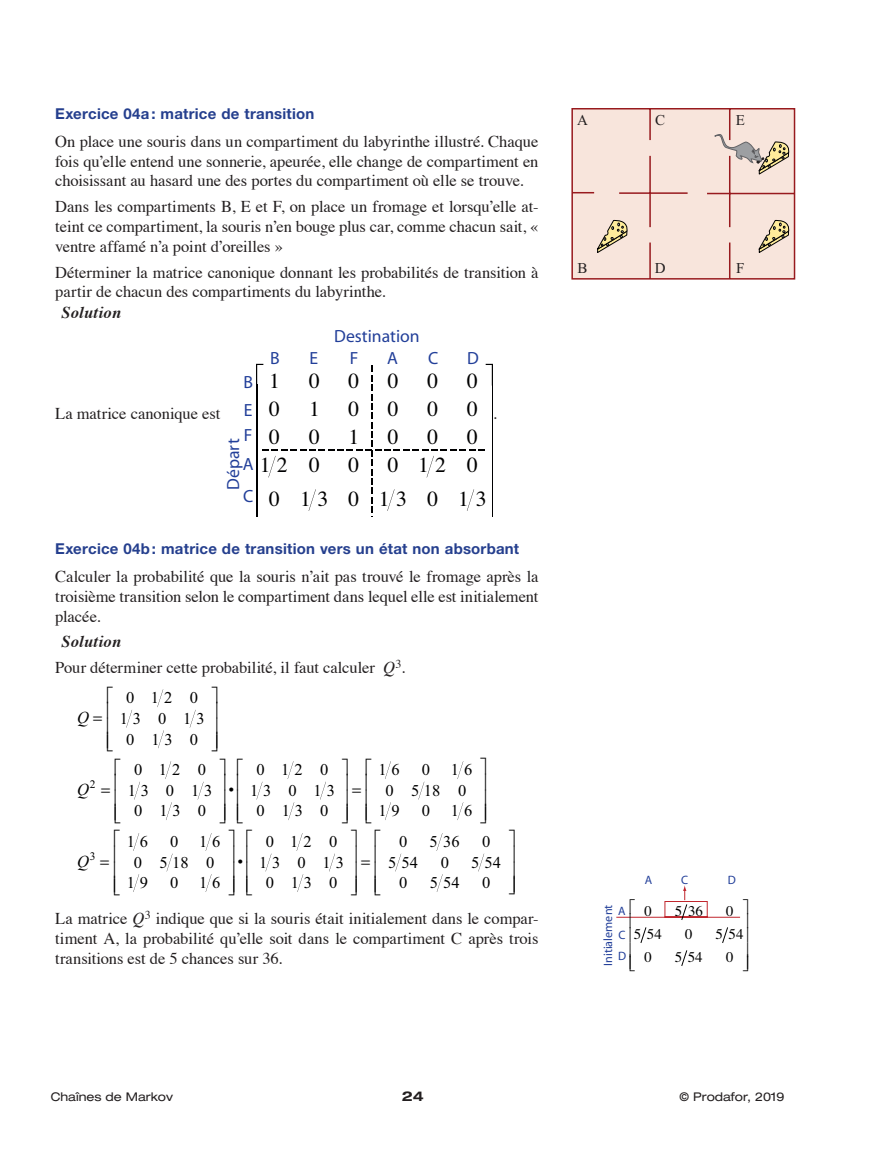
<style>
.page{position:relative;width:891px;height:1161px;background:#fff}
.page>*{position:absolute;margin:0;border:0;box-sizing:border-box;transform-origin:0 0}
.t1{font:21.6px/33.5px "Times";letter-spacing:.905em;color:#000001}
.t2{font:17.7px "Myriad";color:#223f99}
._04_02-Texte_Normal{font:16.5px/19.8px "Times";letter-spacing:-.005em;color:#231f20;text-align:justify}
.t3{font:16.5px/20.5px "Times New Roman";letter-spacing:.65em;color:#000;text-align:center}
.t4{font:16.5px "Times New Roman";letter-spacing:.3em;color:#000}
._04_02-Texte_Normal-2{font:italic 700 16.5px "Times";letter-spacing:.01em;color:#231f20}
.t5{font:italic 16.5px "Times New Roman";color:#000}
._01_04_Titre_4{font:700 15px "Helvetica Neue LT Std";letter-spacing:.015em;color:#253f8e}
.t6{font:15px "Times New Roman";color:#231f20}
.t7{font:14.85px "Times";color:#000}
.t8{font:700 expanded 13.5px "Helvetica Neue LT Std";color:#231f20}
.t9{font:12.15px "Myriad";color:#223f99}
.t10{font:expanded 12px "Helvetica Neue LT Std";color:#231f20}
.t11{font:11.55px "Times New Roman";color:#000}
.s1{font-style:italic}
</style>
<div class="page">
<svg style="left:256px;top:364px;width:237px;height:153px"></svg>
<svg style="left:157px;top:689px;width:6px;height:18px"></svg>
<svg style="left:126px;top:710px;width:6px;height:18px"></svg>
<svg style="left:190px;top:710px;width:6px;height:18px"></svg>
<svg style="left:158px;top:730px;width:6px;height:18px"></svg>
<svg style="left:165px;top:761px;width:6px;height:18px"></svg>
<svg style="left:134px;top:782px;width:6px;height:18px"></svg>
<svg style="left:198px;top:782px;width:6px;height:17px"></svg>
<svg style="left:166px;top:802px;width:6px;height:18px"></svg>
<svg style="left:288px;top:761px;width:6px;height:18px"></svg>
<svg style="left:257px;top:782px;width:6px;height:17px"></svg>
<svg style="left:320px;top:782px;width:6px;height:18px"></svg>
<svg style="left:288px;top:802px;width:6px;height:18px"></svg>
<svg style="left:385px;top:761px;width:6px;height:18px"></svg>
<svg style="left:457px;top:761px;width:6px;height:18px"></svg>
<svg style="left:418px;top:782px;width:6px;height:18px"></svg>
<svg style="left:385px;top:802px;width:6px;height:18px"></svg>
<svg style="left:457px;top:803px;width:6px;height:17px"></svg>
<svg style="left:133px;top:833px;width:6px;height:18px"></svg>
<svg style="left:206px;top:833px;width:6px;height:18px"></svg>
<svg style="left:167px;top:854px;width:6px;height:17px"></svg>
<svg style="left:133px;top:874px;width:6px;height:18px"></svg>
<svg style="left:206px;top:874px;width:6px;height:18px"></svg>
<svg style="left:297px;top:833px;width:6px;height:18px"></svg>
<svg style="left:266px;top:854px;width:6px;height:17px"></svg>
<svg style="left:329px;top:854px;width:6px;height:17px"></svg>
<svg style="left:297px;top:874px;width:6px;height:18px"></svg>
<svg style="left:437px;top:833px;width:6px;height:17px"></svg>
<svg style="left:395px;top:854px;width:6px;height:17px"></svg>
<svg style="left:478px;top:854px;width:6px;height:17px"></svg>
<svg style="left:437px;top:874px;width:6px;height:18px"></svg>
<svg style="left:571px;top:108px;width:224px;height:172px;background:#eed6cd"></svg>
<svg style="left:616px;top:885px;width:125px;height:81px"></svg>
<p class="_01_04_Titre_4" style="left:55px;top:104px;width:261px">Exercice 04a: matrice de transition</p>
<p class="_04_02-Texte_Normal" style="left:55px;top:130px;width:485px">On place une souris dans un compartiment du labyrinthe illustré. Chaque fois qu’elle entend une sonnerie, apeurée, elle change de compartiment en choisissant au hasard une des portes du compartiment où elle se trouve.</p>
<p class="_04_02-Texte_Normal" style="left:55px;top:195px;width:485px">Dans les compartiments B, E et F, on place un fromage et lorsqu’elle at&shy;teint ce compartiment, la souris n’en bouge plus car, comme chacun sait, « ventre affamé n’a point d’oreilles »</p>
<p class="_04_02-Texte_Normal" style="left:55px;top:261px;width:485px">Déterminer la matrice canonique donnant les probabilités de transition à partir de chacun des compartiments du labyrinthe.</p>
<p class="_04_02-Texte_Normal-2" style="left:62px;top:297px;width:61px">Solution</p>
<p class="_04_02-Texte_Normal" style="left:55px;top:402px;width:167px">La matrice canonique est</p>
<p class="t2" style="left:243px;top:373px;width:11px">B</p>
<p class="t2" style="left:244px;top:401px;width:10px">E</p>
<p class="t2" style="left:244px;top:427px;width:10px">F</p>
<p class="t2" style="left:225px;top:490px;width:53px;rotate:-90deg">Départ</p>
<p class="t2" style="left:243px;top:455px;width:12px">A</p>
<p class="t2" style="left:243px;top:487px;width:12px">C</p>
<p class="t2" style="left:270px;top:349px;width:11px">B</p>
<p class="t2" style="left:310px;top:349px;width:10px">E</p>
<p class="t2" style="left:334px;top:328px;width:87px">Destination</p>
<p class="t2" style="left:350px;top:349px;width:10px">F</p>
<p class="t2" style="left:387px;top:349px;width:12px">A</p>
<p class="t2" style="left:428px;top:349px;width:12px">C</p>
<p class="t2" style="left:467px;top:349px;width:13px">D</p>
<p class="t1" style="left:269px;top:362px;width:12px">1</p>
<p class="t1" style="left:309px;top:362px;width:12px">0</p>
<p class="t1" style="left:348px;top:362px;width:12px">0</p>
<p class="t1" style="left:388px;top:362px;width:12px">0</p>
<p class="t1" style="left:428px;top:362px;width:12px">0</p>
<p class="t1" style="left:467px;top:362px;width:12px">0</p>
<p class="t1" style="left:269px;top:390px;width:12px">0</p>
<p class="t1" style="left:309px;top:390px;width:12px">1</p>
<p class="t1" style="left:348px;top:390px;width:12px">0</p>
<p class="t1" style="left:388px;top:390px;width:12px">0</p>
<p class="t1" style="left:428px;top:390px;width:12px">0</p>
<p class="t1" style="left:467px;top:390px;width:12px">0</p>
<p class="t1" style="left:269px;top:418px;width:12px">0</p>
<p class="t1" style="left:309px;top:418px;width:12px">0</p>
<p class="t1" style="left:348px;top:418px;width:12px">1</p>
<p class="t1" style="left:388px;top:418px;width:12px">0</p>
<p class="t1" style="left:428px;top:418px;width:12px">0</p>
<p class="t1" style="left:467px;top:418px;width:12px">0</p>
<p class="t1" style="left:260px;top:446px;width:62px">12 0</p>
<p class="t1" style="left:348px;top:446px;width:12px">0</p>
<p class="t1" style="left:269px;top:446px;width:219px;text-indent:118px">0120<br>013013013</p>
<p class="_04_02-Texte_Normal" style="left:493px;top:402px;width:6px">.</p>
<p class="_01_04_Titre_4" style="left:55px;top:539px;width:466px">Exercice 04b: matrice de transition vers un état non absorbant</p>
<p class="_04_02-Texte_Normal" style="left:55px;top:565px;width:485px">Calculer la probabilité que la souris n’ait pas trouvé le fromage après la troisième transition selon le compartiment dans lequel elle est initialement placée.</p>
<p class="_04_02-Texte_Normal-2" style="left:62px;top:626px;width:61px">Solution</p>
<p class="_04_02-Texte_Normal" style="left:55px;top:656px;width:351px">Pour déterminer cette probabilité, il faut calculer <span class="s1">Q</span><sup>3</sup>.</p>
<p class="t5" style="left:77px;top:706px;width:13px">Q</p>
<p class="t3" style="left:120px;top:687px;width:86px">0120<br>13 0 13<br>0130</p>
<p class="t3" style="left:128px;top:759px;width:86px">0120<br>13 0 13<br>0130</p>
<p class="t3" style="left:250px;top:759px;width:86px">0120<br>13 0 13<br>0130</p>
<p class="t4" style="left:379px;top:759px;width:23px">1 6</p>
<p class="t4" style="left:422px;top:759px;width:10px">0</p>
<p class="t4" style="left:451px;top:759px;width:23px">1 6</p>
<p class="t11" style="left:90px;top:776px;width:7px">2</p>
<p class="t5" style="left:77px;top:778px;width:13px">Q</p>
<p class="t4" style="left:386px;top:779px;width:82px">0 518 0</p>
<p class="t4" style="left:379px;top:800px;width:23px">1 9</p>
<p class="t4" style="left:422px;top:800px;width:10px">0</p>
<p class="t4" style="left:451px;top:800px;width:23px">1 6</p>
<p class="t4" style="left:229px;top:778px;width:7px">•</p>
<p class="t11" style="left:90px;top:848px;width:7px">3</p>
<p class="t5" style="left:77px;top:850px;width:13px">Q</p>
<p class="t4" style="left:127px;top:831px;width:23px">1 6</p>
<p class="t4" style="left:170px;top:831px;width:10px">0</p>
<p class="t4" style="left:199px;top:831px;width:23px">1 6</p>
<p class="t4" style="left:134px;top:851px;width:82px">0 518 0</p>
<p class="t4" style="left:127px;top:872px;width:23px">1 9</p>
<p class="t4" style="left:170px;top:872px;width:10px">0</p>
<p class="t4" style="left:199px;top:872px;width:23px">1 6</p>
<p class="t4" style="left:238px;top:850px;width:7px">•</p>
<p class="t3" style="left:259px;top:831px;width:86px">0120<br>13 0 13<br>0130</p>
<p class="t4" style="left:399px;top:831px;width:10px">0</p>
<p class="t4" style="left:430px;top:831px;width:32px">5 36</p>
<p class="t4" style="left:482px;top:831px;width:10px">0</p>
<p class="t4" style="left:388px;top:851px;width:31px">5 54</p>
<p class="t4" style="left:441px;top:851px;width:10px">0</p>
<p class="t4" style="left:471px;top:851px;width:31px">5 54</p>
<p class="t4" style="left:399px;top:872px;width:10px">0</p>
<p class="t4" style="left:430px;top:872px;width:31px">5 54</p>
<p class="t4" style="left:482px;top:872px;width:10px">0</p>
<p class="_04_02-Texte_Normal" style="left:55px;top:908px;width:485px">La matrice <span class="s1">Q</span><sup>3</sup> indique que si la souris était initialement dans le compar&shy;timent A, la probabilité qu’elle soit dans le compartiment C après trois transitions est de 5 chances sur 36.</p>
<p class="t6" style="left:577px;top:111px;width:12px">A</p>
<p class="t6" style="left:655px;top:111px;width:12px">C</p>
<p class="t6" style="left:736px;top:111px;width:11px">E</p>
<p class="t6" style="left:578px;top:260px;width:12px">B</p>
<p class="t6" style="left:655px;top:260px;width:12px">D</p>
<p class="t6" style="left:736px;top:260px;width:10px">F</p>
<p class="t9" style="left:645px;top:874px;width:9px">A</p>
<p class="t9" style="left:681px;top:874px;width:9px">C</p>
<p class="t9" style="left:728px;top:874px;width:10px">D</p>
<p class="t9" style="left:602px;top:966px;width:63px;rotate:-90deg">Initialement</p>
<p class="t9" style="left:618px;top:905px;width:9px">A</p>
<p class="t9" style="left:619px;top:929px;width:9px">C</p>
<p class="t9" style="left:618px;top:950px;width:10px">D</p>
<p class="t7" style="left:644px;top:897px;width:9px">0</p>
<p class="t7" style="left:675px;top:897px;width:30px">5 36</p>
<p class="t7" style="left:726px;top:897px;width:9px">0</p>
<p class="t7" style="left:634px;top:920px;width:29px">5 54</p>
<p class="t7" style="left:685px;top:920px;width:9px">0</p>
<p class="t7" style="left:716px;top:920px;width:29px">5 54</p>
<p class="t7" style="left:644px;top:943px;width:9px">0</p>
<p class="t7" style="left:675px;top:943px;width:29px">5 54</p>
<p class="t7" style="left:726px;top:943px;width:9px">0</p>
<p class="t10" style="left:51px;top:1090px;width:124px">Chaînes de Markov</p>
<p class="t8" style="left:402px;top:1088px;width:24px">24</p>
<p class="t10" style="left:680px;top:1090px;width:106px">© Prodafor, 2019</p>
</div>
